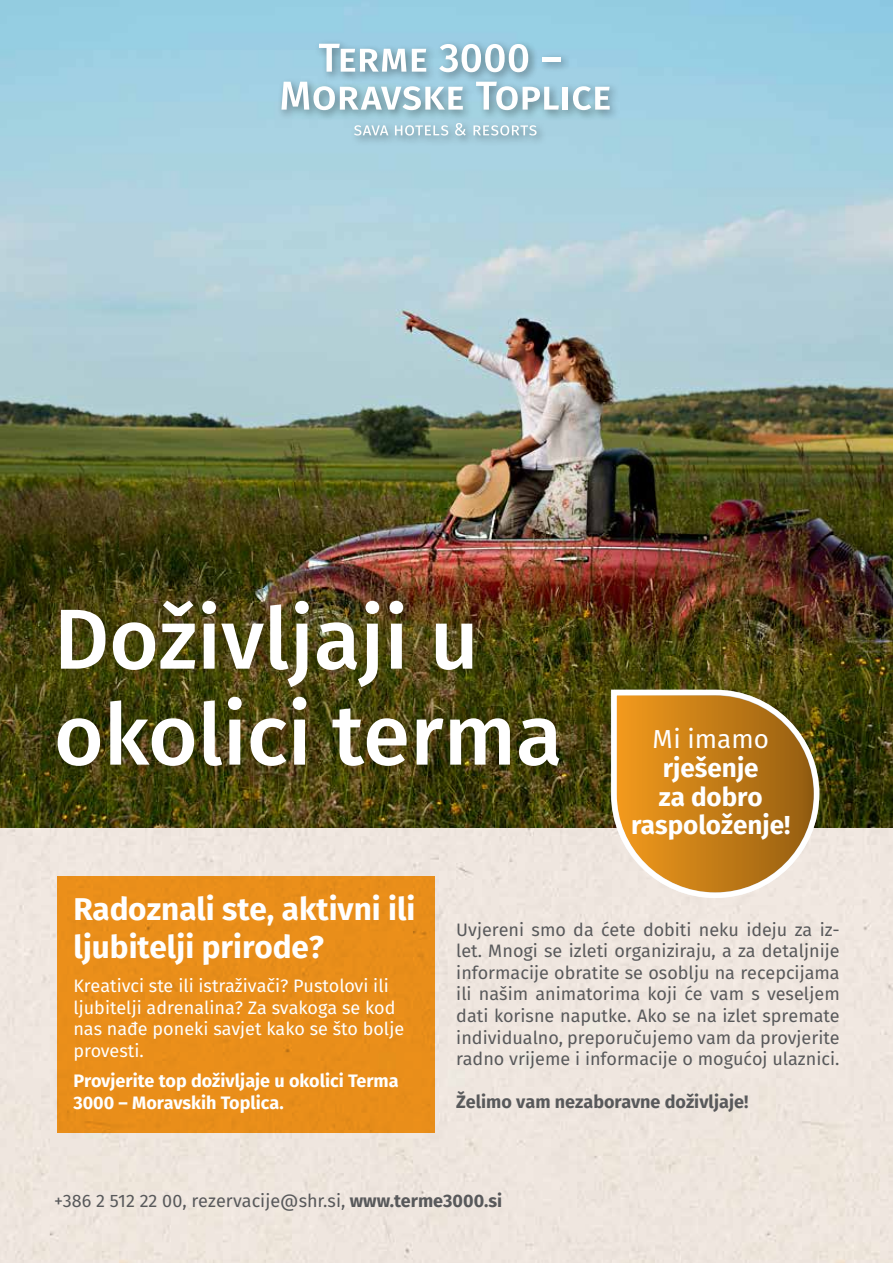
<style>
.page{position:relative;width:893px;height:1263px;background:#fff}
.page>*{position:absolute;margin:0;border:0;box-sizing:border-box;transform-origin:0 0}
.t1{font:500 85.2px/96px "Fira Sans";color:#fff}
.t2{font:700 31.5px/37.8px "Fira Sans";color:#fff}
.t3{font:700 26.1px/28.8px "Fira Sans";color:#fff;text-align:center}
.t4{font:26.1px "Fira Sans";color:#fff}
.t5{font:18px/21.6px "Fira Sans";color:#58595b;text-align:justify}
.t6{font:18px/21.6px "Fira Sans";color:#fff}
.t7{font:700 18px/21.6px "Fira Sans";color:#fff}
.t8{font:700 18px "Fira Sans";color:#58595b}
.s1{font-weight:700}
</style>
<div class="page">
<div style="left:0;top:827px;width:893px;height:436px;background:#efe6df"></div>
<img style="left:0;top:0;width:893px;height:827px">
<div style="left:41px;top:585px;width:533px;height:197px;background:#000;opacity:.24"></div>
<svg style="left:608px;top:687px;width:214px;height:214px"></svg>
<svg style="left:609px;top:688px;width:212px;height:211px;background:#c69040"></svg>
<div style="left:277px;top:39px;width:344px;height:108px;background:#000;opacity:.41"></div>
<svg style="left:354px;top:125px;width:34px;height:11px"></svg>
<svg style="left:395px;top:125px;width:53px;height:11px"></svg>
<svg style="left:455px;top:123px;width:11px;height:13px"></svg>
<svg style="left:473px;top:125px;width:64px;height:11px"></svg>
<svg style="left:319px;top:44px;width:87px;height:28px"></svg>
<svg style="left:412px;top:49px;width:14px;height:23px"></svg>
<svg style="left:439px;top:44px;width:89px;height:28px"></svg>
<hr style="left:542px;top:57px;width:19px;height:4px;background:#fff">
<svg style="left:281px;top:82px;width:182px;height:28px"></svg>
<svg style="left:476px;top:82px;width:83px;height:28px"></svg>
<div style="left:563px;top:87px;width:5px;height:23px;background:#fff"></div>
<svg style="left:573px;top:86px;width:37px;height:24px"></svg>
<div style="left:57px;top:876px;width:378px;height:257px;background:#e98e1a"></div>
<h1 class="t1" style="left:54px;top:597px;width:510px">Doživljaji u okolici terma</h1>
<h3 class="t4" style="left:653px;top:720px;width:118px">Mi imamo</h3>
<h3 class="t3" style="left:631px;top:755px;width:161px">rješenje<br>za dobro raspoloženje!</h3>
<h2 class="t2" style="left:73px;top:892px;width:343px">Radoznali ste, aktivni ili ljubitelji prirode?</h2>
<p class="t6" style="left:73px;top:976px;width:332px">Kreativci ste ili istraživači? Pustolovi ili ljubitelji adrenalina? Za svakoga se kod nas nađe poneki savjet kako se što bolje provesti.</p>
<p class="t7" style="left:73px;top:1071px;width:327px">Provjerite top doživljaje u okolici Terma<br>3000 – Moravskih Toplica.</p>
<p class="t5" style="left:456px;top:920px;width:385px">Uvjereni smo da ćete dobiti neku ideju za iz&shy;let. Mnogi se izleti organiziraju, a za detaljnije informacije obratite se osoblju na recepcijama ili našim animatorima koji će vam s veseljem dati korisne naputke. Ako se na izlet spremate individualno, preporučujemo vam da provjerite radno vrijeme i informacije o mogućoj ulaznici.</p>
<p class="t8" style="left:456px;top:1089px;width:294px">Želimo vam nezaboravne doživljaje!</p>
<p class="t5" style="left:54px;top:1191px;width:450px">+386 2 512 22 00, rezervacije@shr.si, <span class="s1">www.terme3000.si</span></p>
</div>
